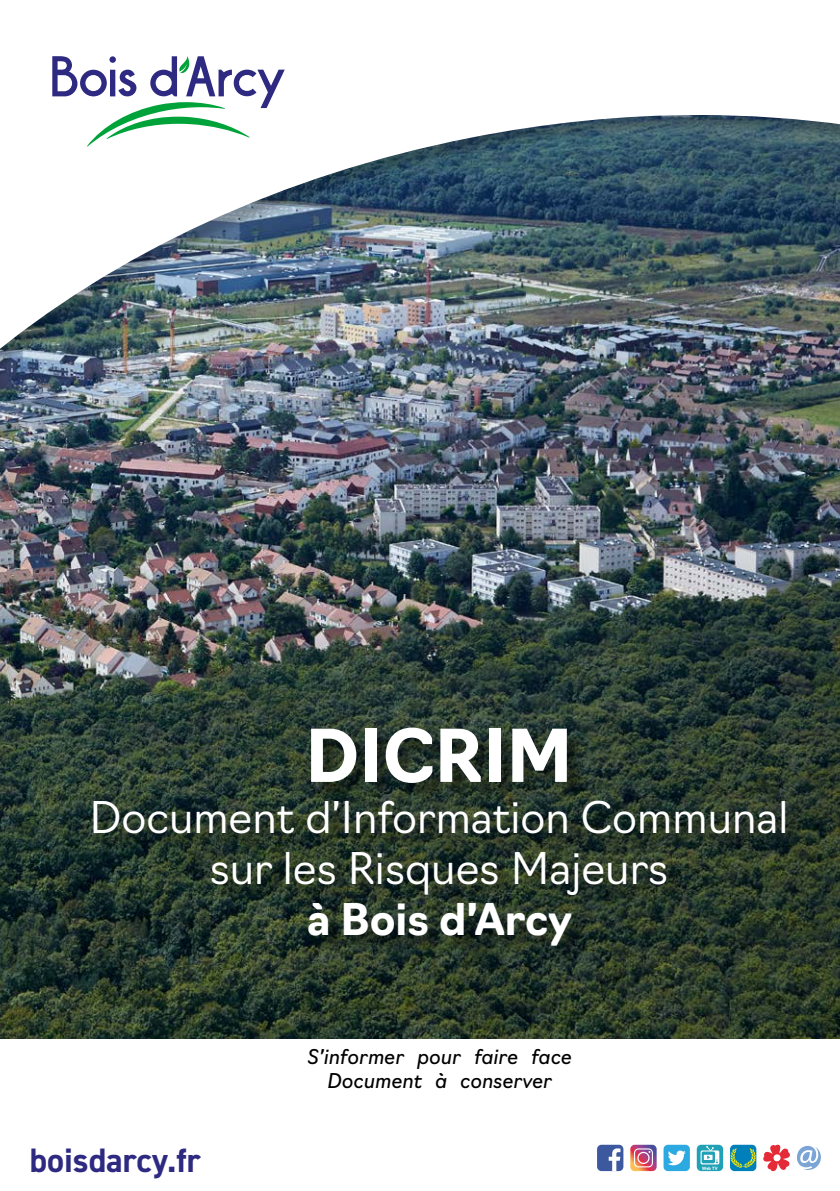
<style>
.page{position:relative;width:840px;height:1191px;background:#fff}
.page>*{position:absolute;margin:0;border:0;box-sizing:border-box;transform-origin:0 0}
.t1{font:700 71px "Navigo";color:#fff}
.t2{font:300 42.6px/51.2px "Navigo";color:#fff;text-align:center}
.t3{font:700 42.6px "Navigo";color:#fff}
.t4{font:700 34px "DIN2014";color:#2e2981}
.t5{font:italic 19.8px/23.8px "Navigo";color:#000;text-align:center}
.t6{font:700 4.6px "DIN2014";color:#fff}
</style>
<div class="page">
<img style="left:33px;top:379px;width:806px;height:659px">
<img style="left:0;top:379px;width:33px;height:659px">
<div style="left:0;top:0;width:839px;height:379px;background:#000;opacity:.25"></div>
<img style="left:0;top:0;width:839px;height:363px">
<div style="left:96px;top:730px;width:706px;height:233px;background:#000;opacity:.45"></div>
<svg style="left:52px;top:56px;width:232px;height:90px"></svg>
<svg style="left:796px;top:1145px;width:24px;height:25px"></svg>
<svg style="left:763px;top:1144px;width:27px;height:27px"></svg>
<div style="left:773px;top:1154px;width:7px;height:7px;background:#fff;border-radius:50%"></div>
<svg style="left:630px;top:1144px;width:26px;height:27px"></svg>
<div style="left:596px;top:1144px;width:27px;height:27px;background:#3c589e;border-radius:4px"></div>
<svg style="left:608px;top:1148px;width:12px;height:23px"></svg>
<div style="left:663px;top:1144px;width:26px;height:27px;background:#2da9e1;border-radius:4px"></div>
<svg style="left:668px;top:1150px;width:17px;height:15px"></svg>
<div style="left:696px;top:1144px;width:26px;height:27px;background:#20a1b6;border-radius:4px"></div>
<svg style="left:700px;top:1150px;width:19px;height:14px"></svg>
<div style="left:701px;top:1151px;width:13px;height:12px;background:#20a1b6;border-radius:2px"></div>
<div style="left:703px;top:1154px;width:9px;height:6px;background:#fff"></div>
<svg style="left:705px;top:1146px;width:12px;height:17px"></svg>
<div style="left:729px;top:1144px;width:27px;height:27px;background:#0080bb;border-radius:4px"></div>
<svg style="left:729px;top:1148px;width:26px;height:19px"></svg>
<h1 class="t1" style="left:305px;top:700px;width:269px">DICRIM</h1>
<p class="t2" style="left:89px;top:788px;width:700px">Document d’Information Communal sur les Risques Majeurs</p>
<p class="t3" style="left:307px;top:886px;width:266px">à Bois d’Arcy</p>
<p class="t4" style="left:30px;top:1137px;width:172px">boisdarcy.fr</p>
<p class="t5" style="left:306px;top:1043px;width:266px">S’informer pour faire face<br>Document à conserver</p>
<p class="t6" style="left:702px;top:1164px;width:17px">Web TV</p>
</div>
